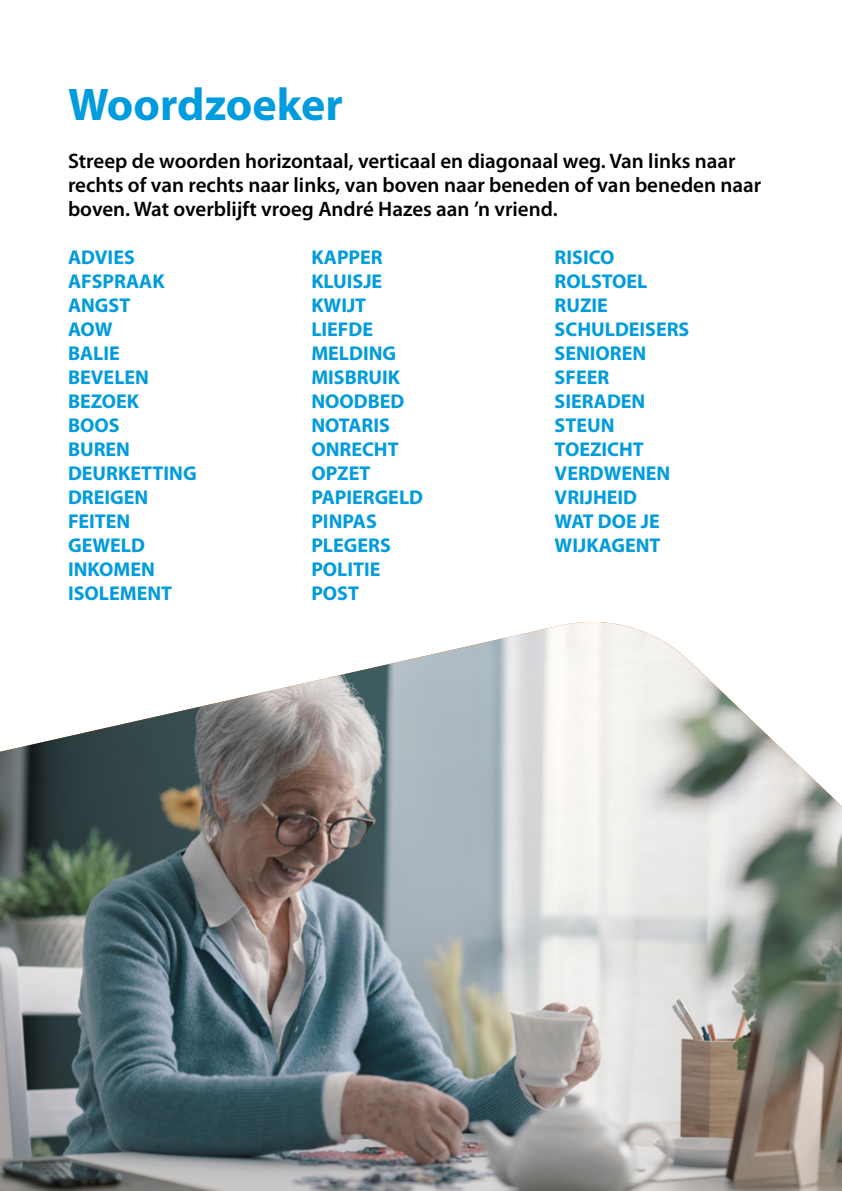
<style>
.page{position:relative;width:842px;height:1191px;background:#fff}
.page>*{position:absolute;margin:0;border:0;box-sizing:border-box;transform-origin:0 0}
.t1{font:700 46px "Myriad Pro";color:#009cde}
.t2{font:600 21px/24px "Myriad Pro";color:#000}
.t3{font:700 20px/24px "Myriad Pro";color:#009cde}
</style>
<div class="page">
<img style="left:0;top:622px;width:842px;height:569px">
<h1 class="t1" style="left:68px;top:75px;width:276px">Woordzoeker</h1>
<p class="t2" style="left:68px;top:148px;width:695px">Streep de woorden horizontaal, verticaal en diagonaal weg. Van links naar rechts of van rechts naar links, van boven naar beneden of van beneden naar boven. Wat overblijft vroeg André Hazes aan ’n vriend.</p>
<p class="t3" style="left:68px;top:245px;width:130px">ADVIES<br>AFSPRAAK<br>ANGST<br>AOW<br>BALIE<br>BEVELEN<br>BEZOEK<br>BOOS<br>BUREN<br>DEURKETTING<br>DREIGEN<br>FEITEN<br>GEWELD<br>INKOMEN<br>ISOLEMENT</p>
<p class="t3" style="left:311px;top:245px;width:113px">KAPPER<br>KLUISJE<br>KWIJT<br>LIEFDE<br>MELDING<br>MISBRUIK<br>NOODBED<br>NOTARIS<br>ONRECHT<br>OPZET<br>PAPIERGELD<br>PINPAS<br>PLEGERS<br>POLITIE<br>POST</p>
<p class="t3" style="left:555px;top:245px;width:136px">RISICO<br>ROLSTOEL<br>RUZIE<br>SCHULDEISERS<br>SENIOREN<br>SFEER<br>SIERADEN<br>STEUN<br>TOEZICHT<br>VERDWENEN<br>VRIJHEID<br>WAT DOE JE<br>WIJKAGENT</p>
</div>
